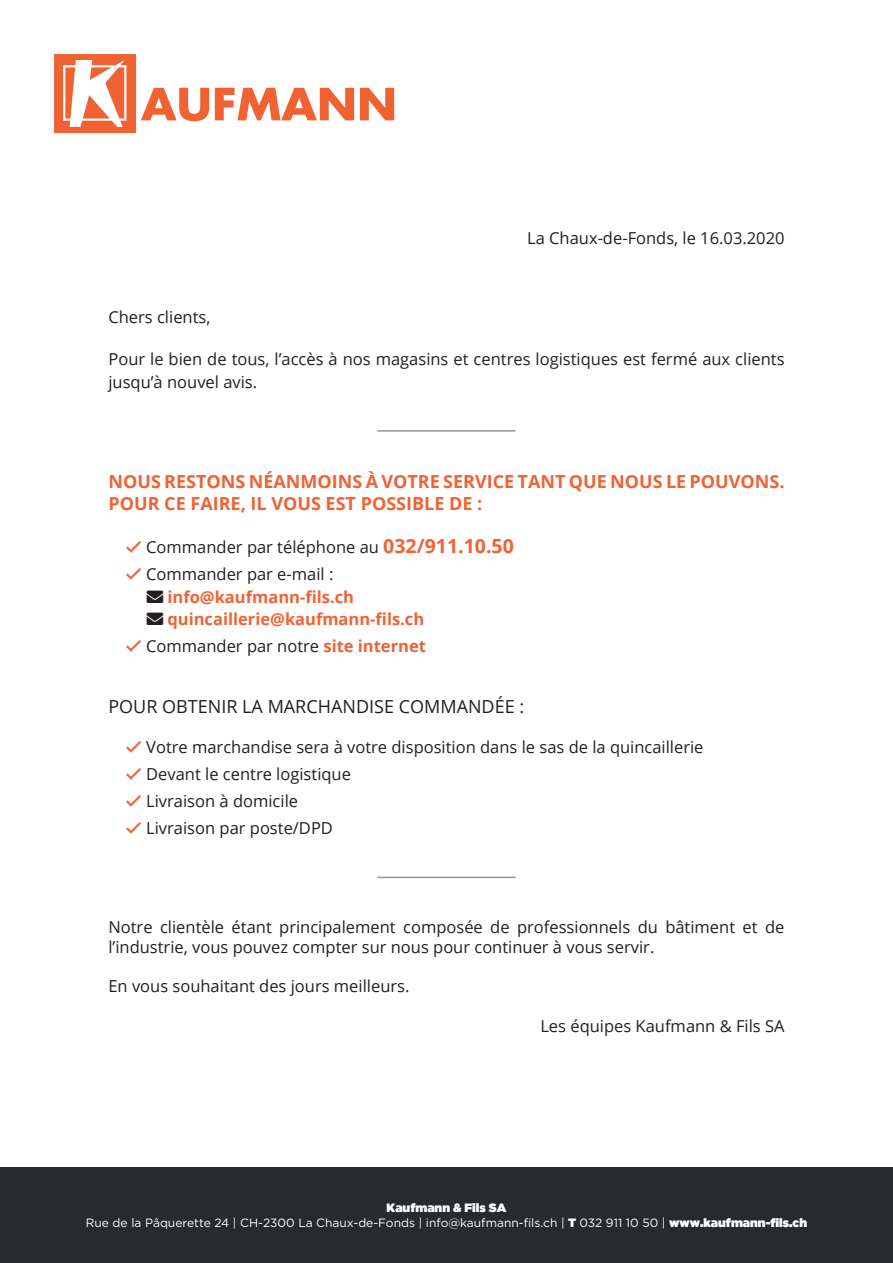
<style>
.page{position:relative;width:893px;height:1263px;background:#fff}
.page>*{position:absolute;margin:0;border:0;box-sizing:border-box;transform-origin:0 0}
.t1{font:700 18px/21.6px "Open Sans";color:#f16234}
.t2{font:18px "Open Sans";color:#231f20}
.t3{font:16.5px/27px "Open Sans";color:#231f20}
.t4{font:700 16.5px/27px "Open Sans";color:#f16234}
.t5{font:12px "Gotham";color:#fff}
.t6{font:12px "Gotham Ultra";color:#fff}
.s1{font-weight:700;font-size:19.5px;color:#f16234}
.s2{color:#231f20}
.s3{font-weight:400;color:#231f20}
.s4{color:#f16132}
.s5{font-family:"Gotham Ultra"}
</style>
<div class="page">
<div style="left:0;top:1167px;width:893px;height:96px;background:#262b2d"></div>
<svg style="left:215px;top:88px;width:139px;height:32px"></svg>
<svg style="left:360px;top:88px;width:34px;height:32px"></svg>
<svg style="left:54px;top:54px;width:155px;height:78px"></svg>
<hr style="left:377px;top:430px;width:139px;height:2px;background:#939598">
<hr style="left:377px;top:877px;width:139px;height:1px;background:#939598">
<p class="t3" style="left:527px;top:224px;width:259px">La Chaux-de-Fonds, le 16.03.2020</p>
<p class="t3" style="left:108px;top:303px;width:104px">Chers clients,</p>
<p class="t3" style="left:108px;top:347px;width:678px;line-height:22.5px">Pour le bien de tous, l’accès à nos magasins et centres logistiques est fermé aux clients jusqu’à nouvel avis.</p>
<p class="t1" style="left:108px;top:471px;width:678px">NOUS RESTONS NÉANMOINS À VOTRE SERVICE TANT QUE NOUS LE POUVONS.<br>POUR CE FAIRE, IL VOUS EST POSSIBLE DE :</p>
<p class="t3" style="left:146px;top:533px;width:369px">Commander par téléphone au <span class="s1">032/911.10.50<br></span>Commander par e-mail :</p>
<p class="t4" style="left:147px;top:583px;width:209px"><span class="s2">→</span> info@kaufmann-fils.ch</p>
<p class="t4" style="left:146px;top:605px;width:281px"><span class="s2">→</span> quincaillerie@kaufmann-fils.ch<br><span class="s3">Commander par notre</span> <span class="s4">site internet</span></p>
<p class="t2" style="left:108px;top:694px;width:417px">POUR OBTENIR LA MARCHANDISE COMMANDÉE :</p>
<p class="t3" style="left:146px;top:733px;width:559px">Votre marchandise sera à votre disposition dans le sas de la quincaillerie Devant le centre logistique<br>Livraison à domicile<br>Livraison par poste/DPD</p>
<p class="t3" style="left:108px;top:917px;width:678px;line-height:19.8px">Notre clientèle étant principalement composée de professionnels du bâtiment et de l’industrie, vous pouvez compter sur nous pour continuer à vous servir.</p>
<p class="t3" style="left:108px;top:972px;width:303px">En vous souhaitant des jours meilleurs.</p>
<p class="t3" style="left:540px;top:1012px;width:246px">Les équipes Kaufmann &amp; Fils SA</p>
<p class="t6" style="left:387px;top:1201px;width:121px">Kaufmann &amp; Fils SA</p>
<p class="t5" style="left:86px;top:1216px;width:723px">Rue de la Pâquerette 24 | CH-2300 La Chaux-de-Fonds | info@kaufmann-fils.ch | <span class="s5">T</span> 032 911 10 50 | <span class="s5">www.kaufmann-fils.ch</span></p>
</div>
